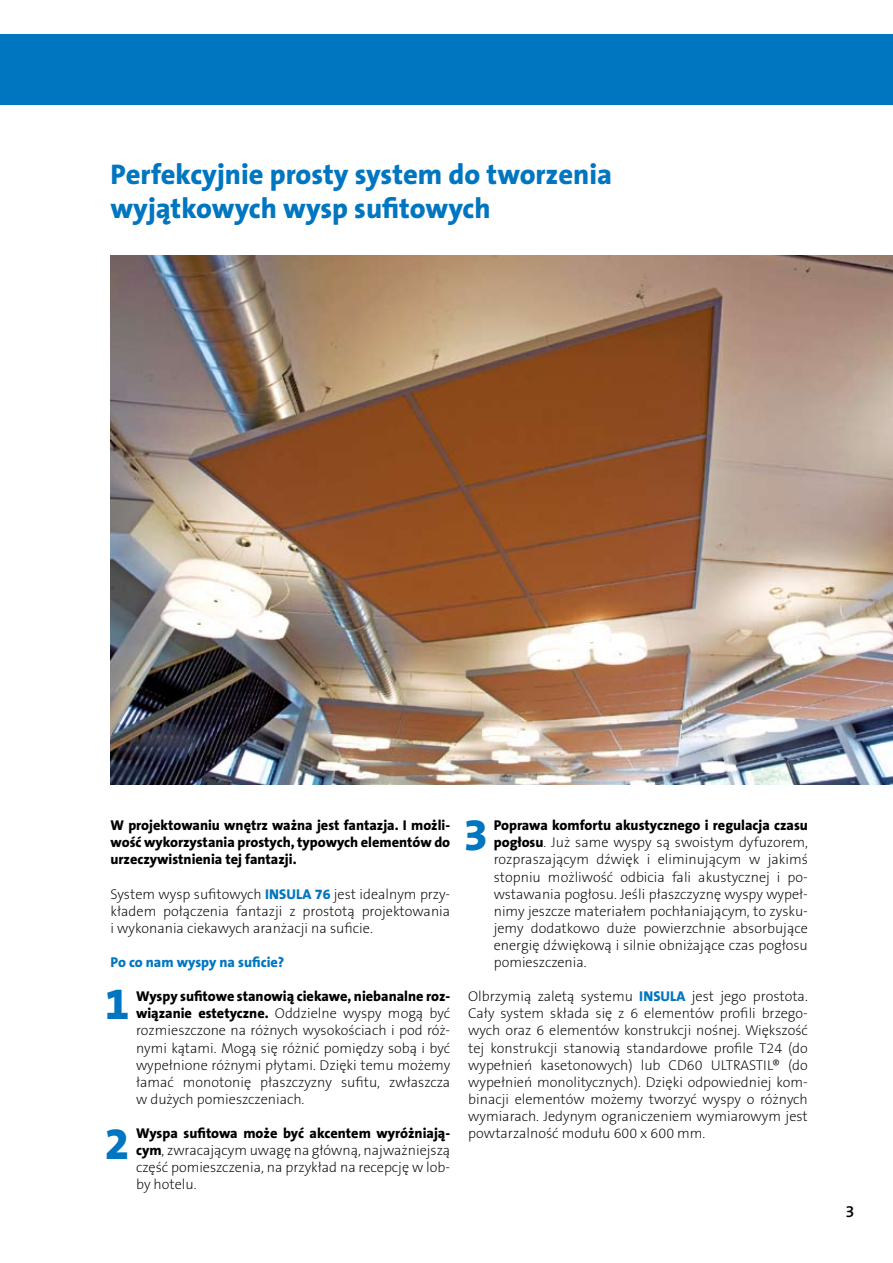
<style>
.page{position:relative;width:893px;height:1263px;background:#fff}
.page>*{position:absolute;margin:0;border:0;box-sizing:border-box;transform-origin:0 0}
.t1{font:800 45px "The Sans B W8";color:#0076c0}
.t2{font:800 28.5px/34.2px "The Sans B W8";color:#0076c0}
.t3{font:600 16.5px "The Sans B W6";color:#000}
.t4{font:200 14.25px/17.1px "The Sans B W2";color:#000;text-align:justify}
.t5{font:800 14.25px/17.1px "The Sans B W8";color:#000;text-align:justify}
.t6{font:800 14.25px "The Sans B W8";color:#0076c0}
.s1{font-family:"The Sans B W8";font-weight:800;color:#0076c0}
.s2{font-family:"The Sans B W8";font-weight:800}
</style>
<div class="page">
<div style="left:0;top:34px;width:893px;height:71px;background:#0076c0"></div>
<img style="left:111px;top:255px;width:782px;height:530px">
<h2 class="t2" style="left:111px;top:157px;width:503px">Perfekcyjnie prosty system do tworzenia wyjątkowych wysp sufitowych</h2>
<p class="t5" style="left:111px;top:817px;width:341px">W projektowaniu wnętrz ważna jest fantazja. I możli&shy;wość wykorzystania prostych, typowych elementów do urzeczywistnienia tej fantazji.</p>
<p class="t4" style="left:111px;top:885px;width:341px">System wysp sufitowych <span class="s1">INSULA 76</span> jest idealnym przy&shy;kładem połączenia fantazji z prostotą projektowania i wykonania ciekawych aranżacji na suficie.</p>
<p class="t6" style="left:111px;top:953px;width:175px">Po co nam wyspy na suficie?</p>
<p class="t5" style="left:136px;top:988px;width:316px">Wyspy sufitowe stanowią ciekawe, niebanalne roz-</p>
<p class="t4" style="left:136px;top:1005px;width:316px"><span class="s2">wiązanie estetyczne.</span> Oddzielne wyspy mogą być rozmieszczone na różnych wysokościach i pod róż&shy;nymi kątami. Mogą się różnić pomiędzy sobą i być wypełnione różnymi płytami. Dzięki temu możemy łamać monotonię płaszczyzny sufitu, zwłaszcza w dużych pomieszczeniach.</p>
<p class="t5" style="left:136px;top:1125px;width:316px">Wyspa sufitowa może być akcentem wyróżniają-</p>
<p class="t4" style="left:136px;top:1142px;width:316px"><span class="s2">cym</span>, zwracającym uwagę na główną, najważniejszą część pomieszczenia, na przykład na recepcję w lob&shy;by hotelu.</p>
<h1 class="t1" style="left:105px;top:975px;width:26px">1</h1>
<h1 class="t1" style="left:105px;top:1114px;width:26px">2</h1>
<p class="t5" style="left:494px;top:817px;width:316px">Poprawa komfortu akustycznego i regulacja czasu</p>
<p class="t4" style="left:494px;top:834px;width:316px"><span class="s2">pogłosu</span>. Już same wyspy są swoistym dyfuzorem, rozpraszającym dźwięk i eliminującym w jakimś stopniu możliwość odbicia fali akustycznej i po&shy;wstawania pogłosu. Jeśli płaszczyznę wyspy wypeł&shy;nimy jeszcze materiałem pochłaniającym, to zysku&shy;jemy dodatkowo duże powierzchnie absorbujące energię dźwiękową i silnie obniżające czas pogłosu pomieszczenia.</p>
<p class="t4" style="left:468px;top:988px;width:341px">Olbrzymią zaletą systemu <span class="s1">INSULA</span> jest jego prostota.<br>Cały system składa się z 6 elementów profili brzego&shy;wych oraz 6 elementów konstrukcji nośnej. Większość tej konstrukcji stanowią standardowe profile T24 (do wypełnień kasetonowych) lub CD60 ULTRASTIL® (do wypełnień monolitycznych). Dzięki odpowiedniej kom&shy;binacji elementów możemy tworzyć wyspy o różnych wymiarach. Jedynym ograniczeniem wymiarowym jest powtarzalność modułu 600 x 600 mm.</p>
<h1 class="t1" style="left:463px;top:806px;width:26px">3</h1>
<p class="t3" style="left:845px;top:1200px;width:11px">3</p>
</div>
